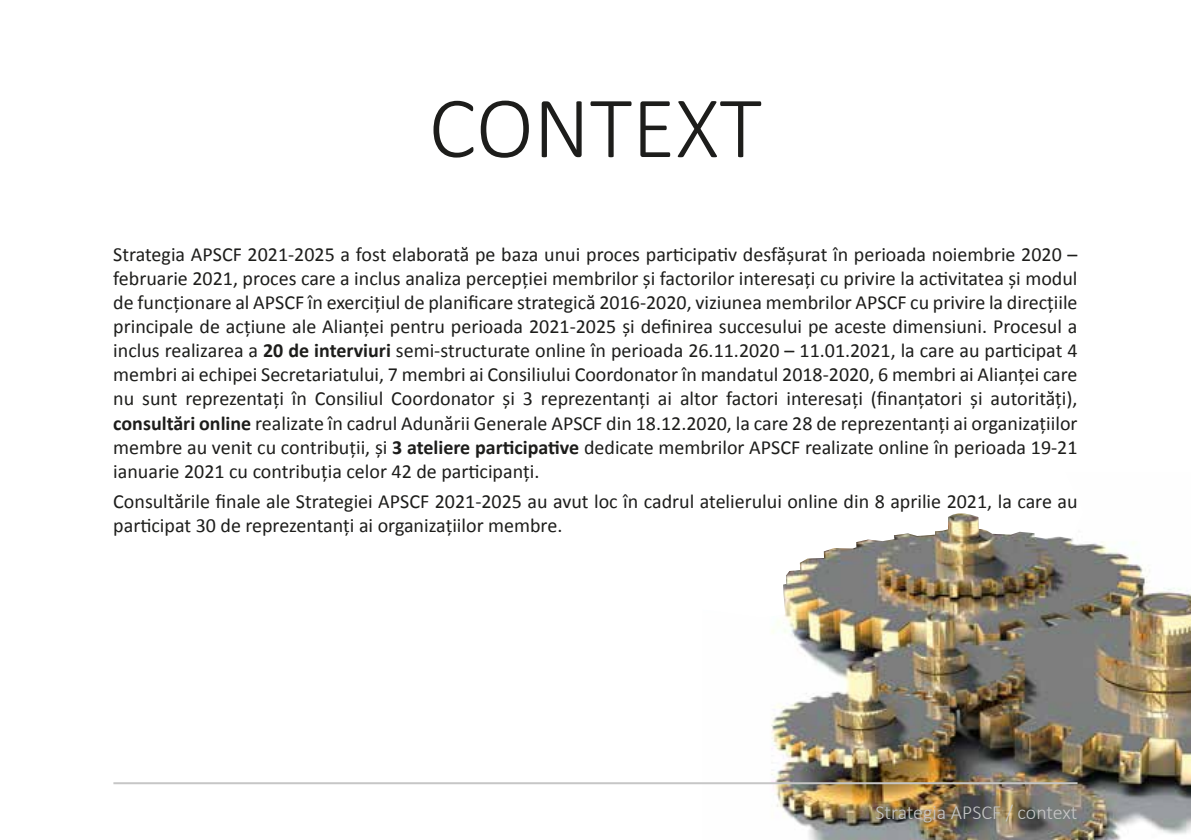
<style>
.page{position:relative;width:1191px;height:840px;background:#fff}
.page>*{position:absolute;margin:0;border:0;box-sizing:border-box;transform-origin:0 0}
.t1{font:300 88px "Calibri";color:#1d1d1b}
.t2{font:20px/24px "Calibri";color:#1d1d1b;text-align:justify}
.t3{font:300 20px "Calibri";color:#c6c6c6}
.s1{font-weight:700}
</style>
<div class="page">
<img style="left:702px;top:542px;width:489px;height:297px">
<img style="left:702px;top:513px;width:381px;height:104px">
<hr style="left:113px;top:781px;width:964px;height:2px;background:#c6c6c6">
<h1 class="t1" style="left:429px;top:73px;width:334px">CONTEXT</h1>
<p class="t2" style="left:113px;top:241px;width:965px">Strategia APSCF 2021-2025 a fost elaborată pe baza unui proces participativ desfășurat în perioada noiembrie 2020 – februarie 2021, proces care a inclus analiza percepţiei membrilor și factorilor interesaţi cu privire la activitatea și modul de funcţionare al APSCF în exerciţiul de planificare strategică 2016-2020, viziunea membrilor APSCF cu privire la direcţiile principale de acţiune ale Alianţei pentru perioada 2021-2025 și definirea succesului pe aceste dimensiuni. Procesul a inclus realizarea a <span class="s1">20 de interviuri</span> semi-structurate online în perioada 26.11.2020 – 11.01.2021, la care au participat 4 membri ai echipei Secretariatului, 7 membri ai Consiliului Coordonator în mandatul 2018-2020, 6 membri ai Alianţei care nu sunt reprezentaţi în Consiliul Coordonator și 3 reprezentanţi ai altor factori interesaţi (finanţatori și autorităţi), <span class="s1">consultări online</span> realizate în cadrul Adunării Generale APSCF din 18.12.2020, la care 28 de reprezentanţi ai organizaţiilor membre au venit cu contribuţii, și <span class="s1">3 ateliere participative</span> dedicate membrilor APSCF realizate online în perioada 19-21 ianuarie 2021 cu contribuţia celor 42 de participanţi.</p>
<p class="t2" style="left:113px;top:487px;width:965px">Consultările finale ale Strategiei APSCF 2021-2025 au avut loc în cadrul atelierului online din 8 aprilie 2021, la care au participat 30 de reprezentanţi ai organizaţiilor membre.</p>
<p class="t3" style="left:875px;top:799px;width:203px">Strategia APSCF / context</p>
</div>
